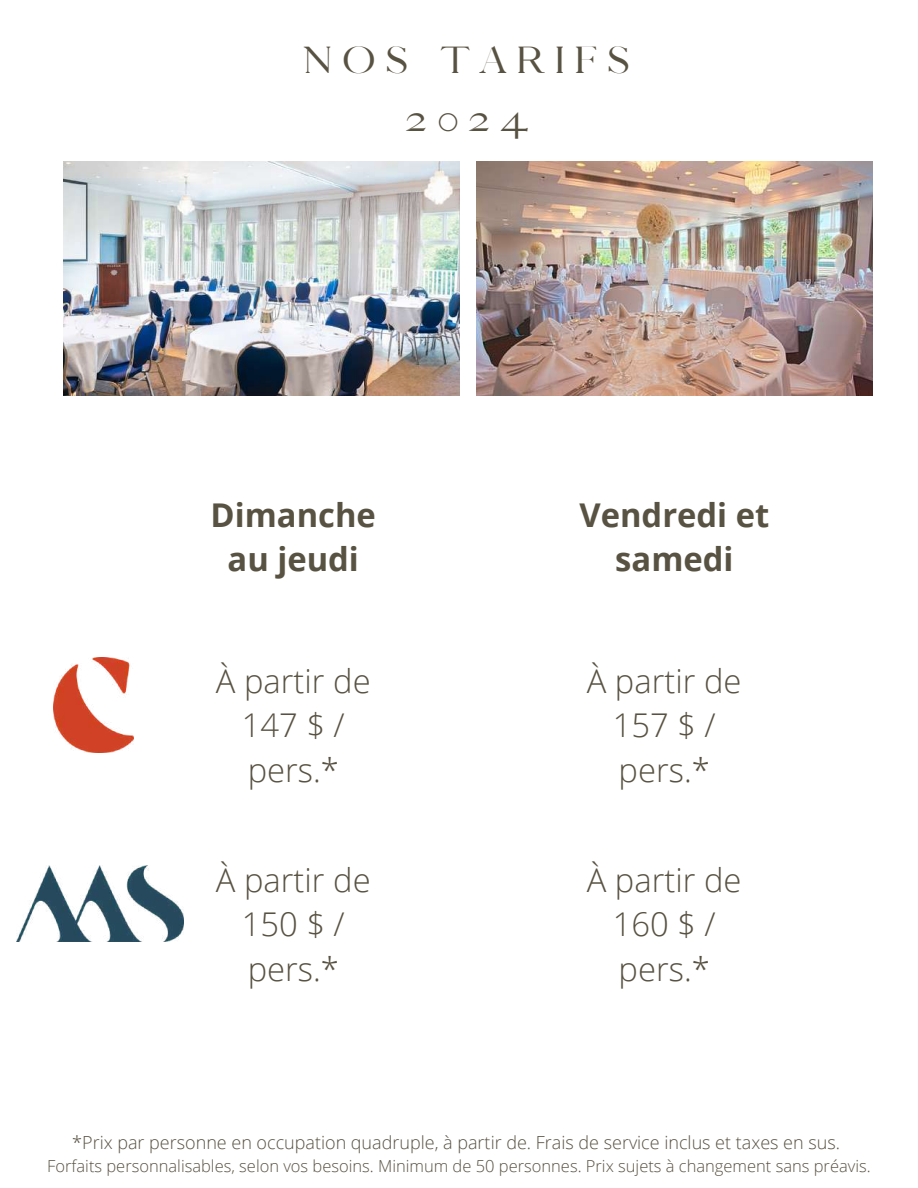
<style>
.page{position:relative;width:918px;height:1188px;background:#fff}
.page>*{position:absolute;margin:0;border:0;box-sizing:border-box;transform-origin:0 0}
.t1{font:36px/58.5px "Pierson";letter-spacing:.27em;color:#585242;text-align:center}
.t2{font:300 32.7px/44.5px "Open Sans";color:#585242;text-align:center}
.t3{font:700 32.7px/44.5px "Open Sans";color:#585242;text-align:center}
.t4{font:300 18px "Open Sans";color:#585242}
.t5{font:300 16.5px "Open Sans";color:#585242}
</style>
<div class="page">
<img style="left:53px;top:658px;width:80px;height:94px">
<img style="left:17px;top:866px;width:166px;height:75px">
<img style="left:477px;top:162px;width:396px;height:234px">
<img style="left:64px;top:162px;width:396px;height:234px">
<h1 class="t1" style="left:304px;top:32px;width:327px">NOS TARIFS<br>2024</h1>
<h2 class="t3" style="left:211px;top:492px;width:167px">Dimanche au jeudi</h2>
<h2 class="t3" style="left:580px;top:492px;width:191px">Vendredi et samedi</h2>
<h2 class="t2" style="left:216px;top:658px;width:156px">À partir de<br>147 $ / pers.*</h2>
<h2 class="t2" style="left:587px;top:658px;width:156px">À partir de<br>157 $ / pers.*</h2>
<h2 class="t2" style="left:216px;top:857px;width:156px">À partir de<br>150 $ / pers.*</h2>
<h2 class="t2" style="left:587px;top:857px;width:156px">À partir de<br>160 $ / pers.*</h2>
<p class="t4" style="left:72px;top:1130px;width:769px">*Prix par personne en occupation quadruple, à partir de. Frais de service inclus et taxes en sus.</p>
<p class="t5" style="left:47px;top:1154px;width:825px">Forfaits personnalisables, selon vos besoins. Minimum de 50 personnes. Prix sujets à changement sans préavis.</p>
</div>
